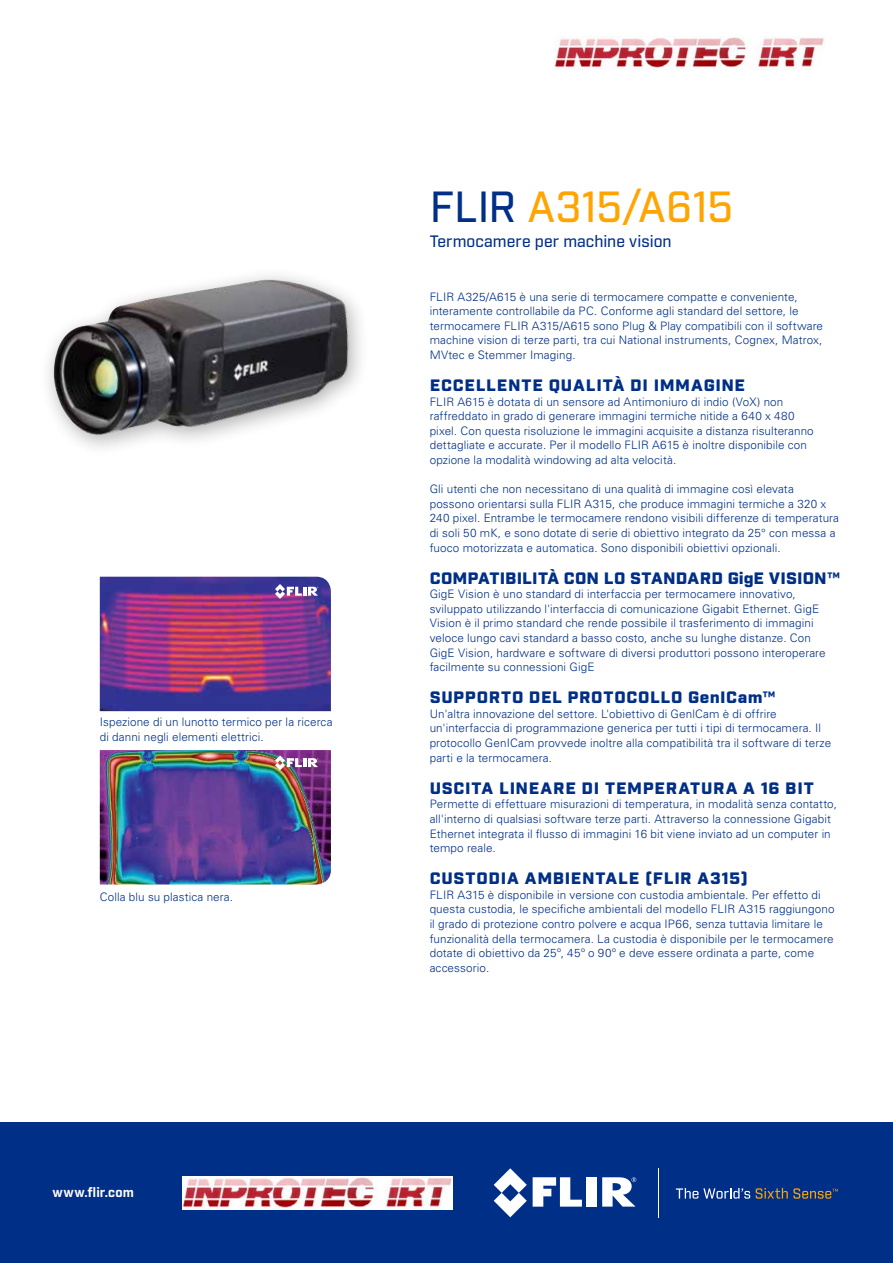
<style>
.page{position:relative;width:893px;height:1263px;background:#fff}
.page>*{position:absolute;margin:0;border:0;box-sizing:border-box;transform-origin:0 0}
.t1{font:500 42.3px "Industry";letter-spacing:.005em;color:#ffa400}
.t2{font:900 16.05px "Industry";letter-spacing:.035em;color:#002f87;scale:1.1 1}
.t3{font:900 16.05px "Industry";color:#002f87;scale:1.1 1}
.t4{font:500 16.05px "Industry";color:#002f87}
.t5{font:700 13.2px "Industry";letter-spacing:.015em;color:#fff}
.t6{font:300 11.7px/14.5px "Univers LT Std";letter-spacing:.01em;color:#002f87}
.s1{color:#002f87}
</style>
<div class="page">
<div style="left:39px;top:266px;width:330px;height:192px;background:#000;opacity:.3"></div>
<img style="left:53px;top:279px;width:296px;height:159px">
<img style="left:100px;top:577px;width:231px;height:134px">
<img style="left:100px;top:750px;width:231px;height:134px">
<svg style="left:275px;top:584px;width:43px;height:15px"></svg>
<svg style="left:275px;top:755px;width:43px;height:15px"></svg>
<div style="left:0;top:1123px;width:893px;height:140px;background:#002f87"></div>
<svg style="left:533px;top:1177px;width:49px;height:30px"></svg>
<div style="left:587px;top:1177px;width:10px;height:29px;background:#fff"></div>
<svg style="left:494px;top:1168px;width:33px;height:49px"></svg>
<svg style="left:602px;top:1177px;width:34px;height:29px"></svg>
<svg style="left:676px;top:1188px;width:74px;height:10px"></svg>
<svg style="left:756px;top:1188px;width:82px;height:10px"></svg>
<hr style="left:658px;top:1168px;width:1px;height:49px;background:#fff">
<img style="left:183px;top:1176px;width:270px;height:33px">
<img style="left:555px;top:36px;width:269px;height:33px">
<p class="t6" style="left:100px;top:714px;width:234px">Ispezione di un lunotto termico per la ricerca di danni negli elementi elettrici.</p>
<p class="t6" style="left:100px;top:889px;width:135px">Colla blu su plastica nera.</p>
<p class="t5" style="left:53px;top:1184px;width:83px">www.flir.com</p>
<h1 class="t1" style="left:430px;top:181px;width:305px"><span class="s1">FLIR</span> A315/A615</h1>
<h2 class="t4" style="left:430px;top:231px;width:243px">Termocamere per machine vision</h2>
<p class="t6" style="left:430px;top:289px;width:395px">FLIR A325/A615 è una serie di termocamere compatte e conveniente, interamente controllabile da PC. Conforme agli standard del settore, le termocamere FLIR A315/A615 sono Plug &amp; Play compatibili con il software machine vision di terze parti, tra cui National instruments, Cognex, Matrox, MVtec e Stemmer Imaging.</p>
<h2 class="t2" style="left:430px;top:375px;width:288px">ECCELLENTE QUALITÀ DI IMMAGINE</h2>
<p class="t6" style="left:430px;top:394px;width:386px">FLIR A615 è dotata di un sensore ad Antimoniuro di indio (VoX) non raffreddato in grado di generare immagini termiche nitide a 640 x 480 pixel. Con questa risoluzione le immagini acquisite a distanza risulteranno dettagliate e accurate. Per il modello FLIR A615 è inoltre disponibile con opzione la modalità windowing ad alta velocità.</p>
<p class="t6" style="left:430px;top:482px;width:411px">Gli utenti che non necessitano di una qualità di immagine così elevata possono orientarsi sulla FLIR A315, che produce immagini termiche a 320 x 240 pixel. Entrambe le termocamere rendono visibili differenze di temperatura di soli 50 mK, e sono dotate di serie di obiettivo integrato da 25° con messa a fuoco motorizzata e automatica. Sono disponibili obiettivi opzionali.</p>
<h2 class="t3" style="left:430px;top:568px;width:375px">COMPATIBILITÀ CON LO STANDARD GigE VISION™</h2>
<p class="t6" style="left:430px;top:587px;width:397px">GigE Vision è uno standard di interfaccia per termocamere innovativo, sviluppato utilizzando l'interfaccia di comunicazione Gigabit Ethernet. GigE Vision è il primo standard che rende possibile il trasferimento di immagini veloce lungo cavi standard a basso costo, anche su lunghe distanze. Con GigE Vision, hardware e software di diversi produttori possono interoperare facilmente su connessioni GigE</p>
<h2 class="t2" style="left:430px;top:688px;width:316px">SUPPORTO DEL PROTOCOLLO GenICam™</h2>
<p class="t6" style="left:430px;top:706px;width:403px">Un'altra innovazione del settore. L'obiettivo di GenlCam è di offrire un'interfaccia di programmazione generica per tutti i tipi di termocamera. Il protocollo GenICam provvede inoltre alla compatibilità tra il software di terze parti e la termocamera.</p>
<h2 class="t2" style="left:430px;top:778px;width:351px">USCITA LINEARE DI TEMPERATURA A 16 BIT</h2>
<p class="t6" style="left:430px;top:797px;width:409px">Permette di effettuare misurazioni di temperatura, in modalità senza contatto, all'interno di qualsiasi software terze parti. Attraverso la connessione Gigabit Ethernet integrata il flusso di immagini 16 bit viene inviato ad un computer in tempo reale.</p>
<h2 class="t2" style="left:430px;top:869px;width:291px">CUSTODIA AMBIENTALE (FLIR A315)</h2>
<p class="t6" style="left:430px;top:887px;width:406px">FLIR A315 è disponibile in versione con custodia ambientale. Per effetto di questa custodia, le specifiche ambientali del modello FLIR A315 raggiungono il grado di protezione contro polvere e acqua IP66, senza tuttavia limitare le funzionalità della termocamera. La custodia è disponibile per le termocamere dotate di obiettivo da 25º, 45º o 90º e deve essere ordinata a parte, come accessorio.</p>
</div>
